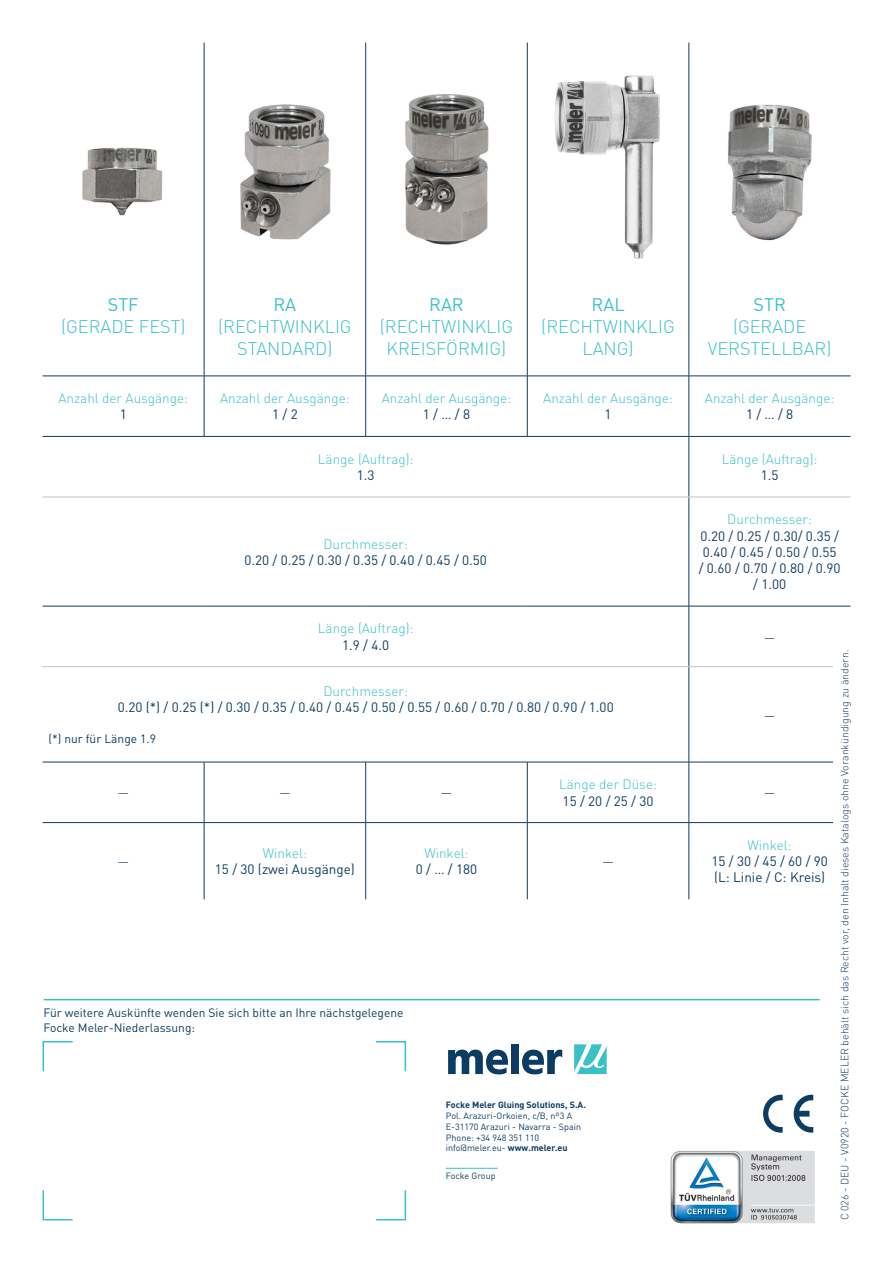
<style>
.page{position:relative;width:893px;height:1263px;background:#fff}
.page>*{position:absolute;margin:0;border:0;box-sizing:border-box;transform-origin:0 0}
.t1{font:300 18px/21.6px "DIN Pro";color:#3ac0c9;text-align:center}
.t2{font:18px "DIN Pro";color:#3ac0c9}
.t3{font:13.5px/16.2px "DIN Pro";color:#0d3c63;text-align:center}
.t4{font:300 13.5px "DIN Pro";color:#3ac0c9}
.t5{font:300 13.5px "DIN Pro";color:#0d3c63}
.t6{font:12px "DIN Pro";color:#0d3c63}
.t7{font:300 10.5px "DIN Pro";color:#0d3c63}
.t8{font:9px "DIN Pro";color:#0d3c63}
.t9{font:700 9px "DIN Pro";color:#0d3c63}
.s1{font-weight:700}
</style>
<div class="page">
<hr style="left:44px;top:999px;width:776px;height:1px;background:#3ac0c9">
<svg style="left:448px;top:1049px;width:60px;height:25px"></svg>
<div style="left:511px;top:1044px;width:8px;height:30px;background:#0d3c63"></div>
<svg style="left:574px;top:1044px;width:33px;height:30px"></svg>
<svg style="left:522px;top:1049px;width:40px;height:25px"></svg>
<svg style="left:42px;top:1041px;width:31px;height:31px"></svg>
<svg style="left:376px;top:1190px;width:31px;height:31px"></svg>
<svg style="left:42px;top:1190px;width:31px;height:31px"></svg>
<svg style="left:376px;top:1041px;width:31px;height:31px"></svg>
<hr style="left:43px;top:376px;width:161px;height:1px;background:#0d3c63">
<hr style="left:204px;top:376px;width:162px;height:1px;background:#0d3c63">
<hr style="left:366px;top:376px;width:161px;height:1px;background:#0d3c63">
<hr style="left:527px;top:376px;width:162px;height:1px;background:#0d3c63">
<hr style="left:689px;top:376px;width:161px;height:1px;background:#0d3c63">
<hr style="left:43px;top:436px;width:161px;height:1px;background:#0d3c63">
<hr style="left:204px;top:436px;width:162px;height:1px;background:#0d3c63">
<hr style="left:366px;top:436px;width:161px;height:1px;background:#0d3c63">
<hr style="left:527px;top:436px;width:162px;height:1px;background:#0d3c63">
<hr style="left:689px;top:436px;width:161px;height:1px;background:#0d3c63">
<hr style="left:43px;top:606px;width:161px;height:1px;background:#0d3c63">
<hr style="left:204px;top:606px;width:162px;height:1px;background:#0d3c63">
<hr style="left:366px;top:606px;width:161px;height:1px;background:#0d3c63">
<hr style="left:527px;top:606px;width:162px;height:1px;background:#0d3c63">
<hr style="left:689px;top:606px;width:161px;height:1px;background:#0d3c63">
<hr style="left:43px;top:762px;width:161px;height:1px;background:#0d3c63">
<hr style="left:204px;top:762px;width:162px;height:1px;background:#0d3c63">
<hr style="left:366px;top:762px;width:161px;height:1px;background:#0d3c63">
<hr style="left:527px;top:762px;width:162px;height:1px;background:#0d3c63">
<hr style="left:689px;top:762px;width:161px;height:1px;background:#0d3c63">
<hr style="left:43px;top:822px;width:161px;height:1px;background:#0d3c63">
<hr style="left:204px;top:822px;width:162px;height:1px;background:#0d3c63">
<hr style="left:366px;top:822px;width:161px;height:1px;background:#0d3c63">
<hr style="left:527px;top:822px;width:162px;height:1px;background:#0d3c63">
<hr style="left:689px;top:822px;width:161px;height:1px;background:#0d3c63">
<hr style="left:204px;top:43px;width:1px;height:333px;background:#0d3c63">
<hr style="left:365px;top:43px;width:1px;height:333px;background:#0d3c63">
<hr style="left:527px;top:43px;width:1px;height:333px;background:#0d3c63">
<hr style="left:689px;top:43px;width:1px;height:333px;background:#0d3c63">
<hr style="left:204px;top:376px;width:1px;height:60px;background:#0d3c63">
<hr style="left:365px;top:376px;width:1px;height:60px;background:#0d3c63">
<hr style="left:527px;top:376px;width:1px;height:60px;background:#0d3c63">
<hr style="left:689px;top:376px;width:1px;height:60px;background:#0d3c63">
<hr style="left:689px;top:437px;width:1px;height:60px;background:#0d3c63">
<hr style="left:689px;top:497px;width:1px;height:109px;background:#0d3c63">
<hr style="left:689px;top:606px;width:1px;height:60px;background:#0d3c63">
<hr style="left:689px;top:667px;width:1px;height:95px;background:#0d3c63">
<hr style="left:204px;top:762px;width:1px;height:60px;background:#0d3c63">
<hr style="left:365px;top:762px;width:1px;height:60px;background:#0d3c63">
<hr style="left:527px;top:762px;width:1px;height:60px;background:#0d3c63">
<hr style="left:689px;top:762px;width:1px;height:60px;background:#0d3c63">
<hr style="left:204px;top:823px;width:1px;height:76px;background:#0d3c63">
<hr style="left:365px;top:823px;width:1px;height:76px;background:#0d3c63">
<hr style="left:527px;top:823px;width:1px;height:76px;background:#0d3c63">
<hr style="left:689px;top:823px;width:1px;height:76px;background:#0d3c63">
<hr style="left:43px;top:497px;width:161px;height:1px;background:#c1c2d0">
<hr style="left:204px;top:497px;width:162px;height:1px;background:#c1c2d0">
<hr style="left:366px;top:497px;width:161px;height:1px;background:#c1c2d0">
<hr style="left:527px;top:497px;width:162px;height:1px;background:#c1c2d0">
<hr style="left:689px;top:497px;width:161px;height:1px;background:#c1c2d0">
<hr style="left:43px;top:666px;width:161px;height:1px;background:#c1c2d0">
<hr style="left:204px;top:666px;width:162px;height:1px;background:#c1c2d0">
<hr style="left:366px;top:666px;width:161px;height:1px;background:#c1c2d0">
<hr style="left:527px;top:666px;width:162px;height:1px;background:#c1c2d0">
<hr style="left:689px;top:666px;width:161px;height:1px;background:#c1c2d0">
<img style="left:555px;top:75px;width:105px;height:184px">
<img style="left:240px;top:104px;width:91px;height:136px">
<img style="left:728px;top:104px;width:84px;height:137px">
<img style="left:405px;top:94px;width:84px;height:151px">
<img style="left:82px;top:147px;width:81px;height:69px">
<div style="left:833px;top:617px;width:22px;height:603px;background:#fff"></div>
<svg style="left:763px;top:1095px;width:20px;height:38px"></svg>
<svg style="left:794px;top:1095px;width:19px;height:38px"></svg>
<img style="left:670px;top:1150px;width:145px;height:74px">
<hr style="left:446px;top:1168px;width:52px;height:1px;background:#3ac0c9">
<p class="t2" style="left:108px;top:293px;width:32px">STF</p>
<p class="t1" style="left:61px;top:315px;width:126px">(GERADE FEST)</p>
<p class="t4" style="left:59px;top:389px;width:131px">Anzahl der Ausgänge:</p>
<p class="t3" style="left:120px;top:406px;width:9px">1</p>
<p class="t2" style="left:273px;top:293px;width:24px">RA</p>
<p class="t1" style="left:218px;top:315px;width:135px">(RECHTWINKLIG<br>STANDARD)</p>
<p class="t4" style="left:220px;top:389px;width:131px">Anzahl der Ausgänge:</p>
<p class="t3" style="left:272px;top:406px;width:27px">1 / 2</p>
<p class="t2" style="left:429px;top:293px;width:36px">RAR</p>
<p class="t1" style="left:380px;top:315px;width:135px">(RECHTWINKLIG<br>KREISFÖRMIG)</p>
<p class="t4" style="left:382px;top:389px;width:131px">Anzahl der Ausgänge:</p>
<p class="t3" style="left:423px;top:406px;width:49px">1 / … / 8</p>
<p class="t4" style="left:318px;top:450px;width:97px">Länge (Auftrag):</p>
<p class="t3" style="left:357px;top:466px;width:19px">1.3</p>
<p class="t4" style="left:323px;top:534px;width:86px">Durchmesser:</p>
<p class="t3" style="left:244px;top:551px;width:244px">0.20 / 0.25 / 0.30 / 0.35 / 0.40 / 0.45 / 0.50</p>
<p class="t4" style="left:318px;top:619px;width:97px">Länge (Auftrag):</p>
<p class="t3" style="left:342px;top:636px;width:48px">1.9 / 4.0</p>
<p class="t2" style="left:591px;top:293px;width:35px">RAL</p>
<p class="t1" style="left:541px;top:315px;width:135px">(RECHTWINKLIG<br>LANG)</p>
<p class="t4" style="left:543px;top:389px;width:131px">Anzahl der Ausgänge:</p>
<p class="t3" style="left:605px;top:406px;width:9px">1</p>
<p class="t4" style="left:323px;top:682px;width:86px">Durchmesser:</p>
<p class="t3" style="left:118px;top:699px;width:498px">0.20 (*) / 0.25 (*) / 0.30 / 0.35 / 0.40 / 0.45 / 0.50 / 0.55 / 0.60 / 0.70 / 0.80 / 0.90 / 1.00</p>
<p class="t6" style="left:49px;top:730px;width:109px">(*) nur für Länge 1.9</p>
<p class="t5" style="left:117px;top:783px;width:13px">—</p>
<p class="t5" style="left:279px;top:783px;width:13px">—</p>
<p class="t5" style="left:441px;top:783px;width:13px">—</p>
<p class="t5" style="left:117px;top:852px;width:13px">—</p>
<p class="t4" style="left:263px;top:844px;width:46px">Winkel:</p>
<p class="t3" style="left:215px;top:861px;width:141px">15 / 30 (zwei Ausgänge)</p>
<p class="t4" style="left:424px;top:844px;width:46px">Winkel:</p>
<p class="t3" style="left:416px;top:861px;width:63px">0 / … / 180</p>
<p class="t6" style="left:44px;top:1005px;width:361px">Für weitere Auskünfte wenden Sie sich bitte an Ihre nächstgelegene</p>
<p class="t6" style="left:44px;top:1019px;width:153px">Focke Meler-Niederlassung:</p>
<p class="t4" style="left:559px;top:775px;width:99px">Länge der Düse:</p>
<p class="t3" style="left:563px;top:792px;width:92px">15 / 20 / 25 / 30</p>
<p class="t5" style="left:602px;top:852px;width:13px">—</p>
<p class="t9" style="left:446px;top:1099px;width:142px">Focke Meler Gluing Solutions, S.A.</p>
<p class="t8" style="left:446px;top:1110px;width:128px">Pol. Arazuri-Orkoien, c/B, nº3 A</p>
<p class="t8" style="left:446px;top:1120px;width:137px">E-31170 Arazuri - Navarra - Spain</p>
<p class="t8" style="left:446px;top:1131px;width:95px">Phone: +34 948 351 110</p>
<p class="t8" style="left:446px;top:1142px;width:123px">info@meler.eu- <span class="s1">www.meler.eu</span></p>
<p class="t8" style="left:446px;top:1169px;width:51px">Focke Group</p>
<p class="t2" style="left:753px;top:293px;width:34px">STR</p>
<p class="t1" style="left:708px;top:315px;width:125px">(GERADE<br>VERSTELLBAR)</p>
<p class="t4" style="left:705px;top:389px;width:131px">Anzahl der Ausgänge:</p>
<p class="t3" style="left:746px;top:406px;width:49px">1 / … / 8</p>
<p class="t4" style="left:722px;top:450px;width:97px">Länge (Auftrag):</p>
<p class="t3" style="left:761px;top:466px;width:19px">1.5</p>
<p class="t4" style="left:727px;top:510px;width:86px">Durchmesser:</p>
<p class="t3" style="left:699px;top:527px;width:143px">0.20 / 0.25 / 0.30/ 0.35 /<br>0.40 / 0.45 / 0.50 / 0.55 / 0.60 / 0.70 / 0.80 / 0.90 / 1.00</p>
<p class="t5" style="left:764px;top:627px;width:13px">—</p>
<p class="t5" style="left:764px;top:705px;width:13px">—</p>
<p class="t5" style="left:764px;top:783px;width:13px">—</p>
<p class="t4" style="left:748px;top:836px;width:46px">Winkel:</p>
<p class="t3" style="left:711px;top:852px;width:118px">15 / 30 / 45 / 60 / 90</p>
<p class="t3" style="left:714px;top:869px;width:113px">(L: Linie / C: Kreis)</p>
<p class="t7" style="left:838px;top:1220px;width:572px;rotate:-90deg">C 026 - DEU - V0920 - FOCKE MELER behält sich das Recht vor, den Inhalt dieses Katalogs ohne Vorankündigung zu ändern.</p>
</div>
